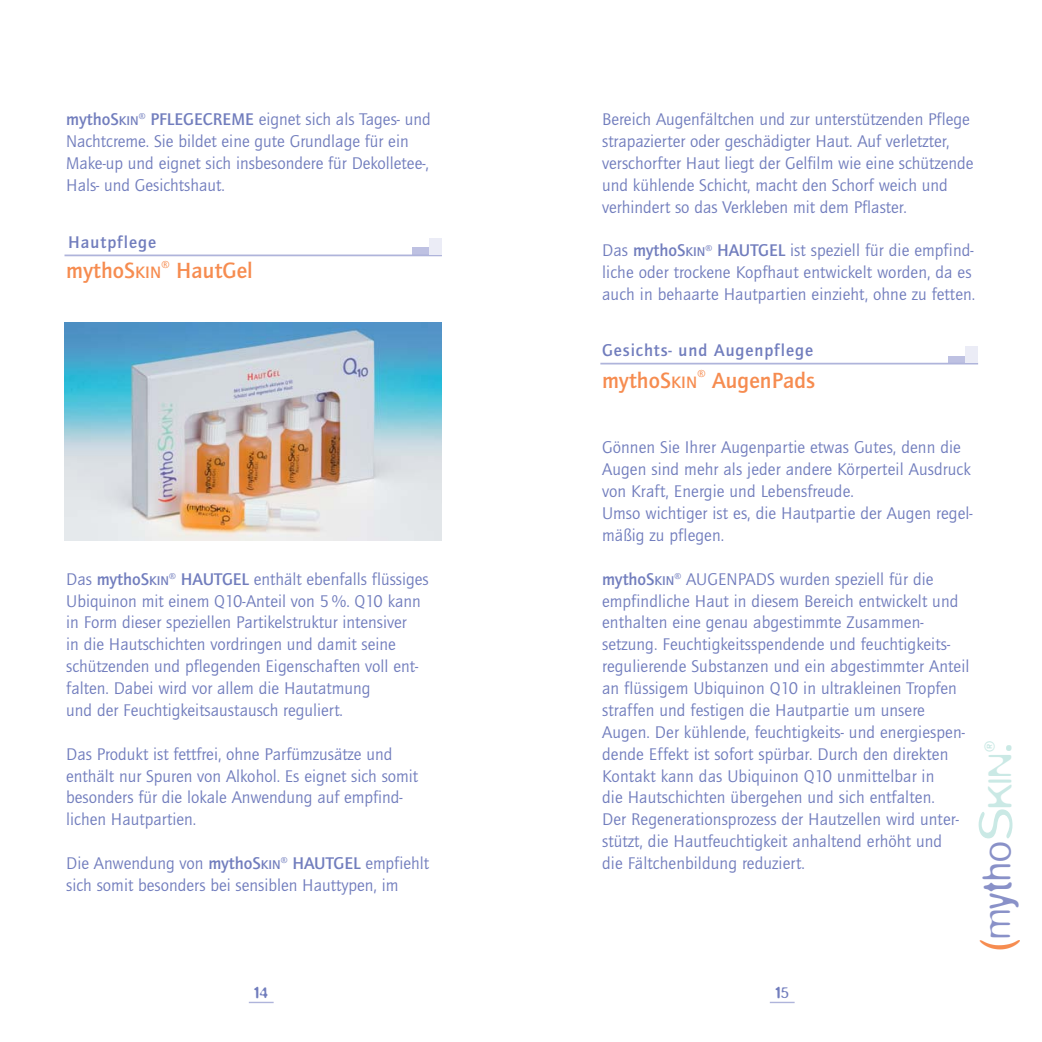
<style>
.page{position:relative;width:1042px;height:1042px;background:#fff}
.page>*{position:absolute;margin:0;border:0;box-sizing:border-box;transform-origin:0 0}
.t1{font:300 51.8px "Blur";color:#f68c50;scale:.85 1}
.t2{font:300 51.27px "Blur";color:#cae9e5;scale:1.11 1}
.t3{font:300 45.15px "Blur";letter-spacing:.015em;color:#8991c8;scale:.85 1}
.t4{font:700 22.75px "Quay Itc T";letter-spacing:.005em;color:#f68c50}
.t5{font:17.5px/21.9px "Quay Itc T";letter-spacing:.005em;color:#717dbd}
.t6{font:700 17.5px "Quay Itc T";letter-spacing:.055em;color:#717dbd}
.t7{font:300 17.5px "Blur";color:#717dbd}
.t8{font:500 14.35px "Blur";color:#cae9e5}
.t9{font:700 10.5px "Quay Itc T";color:#f68c50}
.s1{font-weight:700}
.s2{font-weight:700;font-size:13.12px}
.s3{font-size:17.15px}
.s4{font-size:51.27px;color:#cae9e5}
.s5{font-size:38.5px;color:#cae9e5}
</style>
<div class="page">
<svg style="left:770px;top:1002px;width:24px;height:1px"></svg>
<svg style="left:249px;top:1002px;width:25px;height:1px"></svg>
<img style="left:64px;top:322px;width:378px;height:219px">
<div style="left:412px;top:247px;width:30px;height:8px;background:#bec1e2"></div>
<hr style="left:64px;top:254px;width:378px;height:2px;background:#afb4db">
<div style="left:429px;top:238px;width:13px;height:17px;background:#ebecf6"></div>
<div style="left:948px;top:356px;width:30px;height:7px;background:#bec1e2"></div>
<hr style="left:600px;top:363px;width:378px;height:1px;background:#afb4db">
<div style="left:965px;top:346px;width:13px;height:17px;background:#ebecf6"></div>
<p class="t5" style="left:66px;top:110px;width:366px"><span class="s1">mythoS</span><span class="s2">KIN</span><sup>®</sup> <span class="s1">PFLEGECREME</span> eignet sich als Tages- und Nachtcreme. Sie bildet eine gute Grundlage für ein Make-up und eignet sich insbesondere für Dekolletee-, Hals- und Gesichtshaut.</p>
<p class="t6" style="left:68px;top:236px;width:89px">Hautpflege</p>
<h3 class="t4" style="left:66px;top:262px;width:97px">mythoS<span class="s3">KIN</span></h3>
<p class="t9" style="left:162px;top:260px;width:10px">®</p>
<h3 class="t4" style="left:176px;top:262px;width:78px">HautGel</h3>
<p class="t5" style="left:66px;top:569px;width:364px">Das <span class="s1">mythoS</span><span class="s2">KIN</span><sup>®</sup> <span class="s1">HAUTGEL</span> enthält ebenfalls flüssiges Ubiquinon mit einem Q10-Anteil von 5 %. Q10 kann in Form dieser speziellen Partikelstruktur intensiver<br>in die Hautschichten vordringen und damit seine schützenden und pflegenden Eigenschaften voll ent - falten. Dabei wird vor allem die Hautatmung<br>und der Feuchtigkeitsaustausch reguliert.</p>
<p class="t5" style="left:66px;top:744px;width:353px">Das Produkt ist fettfrei, ohne Parfümzusätze und enthält nur Spuren von Alkohol. Es eignet sich somit besonders für die lokale Anwendung auf empfind&shy;lichen Hautpartien.</p>
<p class="t5" style="left:66px;top:854px;width:364px">Die Anwendung von <span class="s1">mythoS</span><span class="s2">KIN</span><sup>®</sup> <span class="s1">HAUTGEL</span> empfiehlt sich somit besonders bei sensiblen Hauttypen, im</p>
<p class="t7" style="left:254px;top:987px;width:16px">14</p>
<p class="t5" style="left:602px;top:110px;width:373px">Bereich Augenfältchen und zur unterstützenden Pflege strapazierter oder geschädigter Haut. Auf verletzter, verschorfter Haut liegt der Gelfilm wie eine schützende und kühlende Schicht, macht den Schorf weich und verhindert so das Verkleben mit dem Pflaster.</p>
<p class="t5" style="left:602px;top:241px;width:375px">Das <span class="s1">mythoS</span><span class="s2">KIN</span><sup>®</sup> <span class="s1">HAUTGEL</span> ist speziell für die empfind&shy;liche oder trockene Kopfhaut entwickelt worden, da es auch in behaarte Hautpartien einzieht, ohne zu fetten.</p>
<p class="t6" style="left:602px;top:343px;width:212px">Gesichts- und Augenpflege</p>
<h3 class="t4" style="left:602px;top:371px;width:97px">mythoS<span class="s3">KIN</span></h3>
<p class="t9" style="left:697px;top:370px;width:10px">®</p>
<h3 class="t4" style="left:712px;top:371px;width:105px">AugenPads</h3>
<p class="t5" style="left:602px;top:438px;width:372px">Gönnen Sie Ihrer Augenpartie etwas Gutes, denn die Augen sind mehr als jeder andere Körperteil Ausdruck von Kraft, Energie und Lebensfreude.<br>Umso wichtiger ist es, die Hautpartie der Augen regel&shy;mäßig zu pflegen.</p>
<p class="t5" style="left:602px;top:569px;width:369px"><span class="s1">mythoS</span><span class="s2">KIN</span><sup>®</sup> AUGENPADS wurden speziell für die empfindliche Haut in diesem Bereich entwickelt und enthalten eine genau abgestimmte Zusammen - setzung. Feuchtigkeitsspendende und feuchtigkeits&shy;regulierende Substanzen und ein abgestimmter Anteil an flüssigem Ubiquinon Q10 in ultrakleinen Tropfen straffen und festigen die Hautpartie um unsere Augen. Der kühlende, feuchtigkeits- und energiespen&shy;dende Effekt ist sofort spürbar. Durch den direkten Kontakt kann das Ubiquinon Q10 unmittelbar in<br>die Hautschichten übergehen und sich entfalten.<br>Der Regenerations prozess der Hautzellen wird unter&shy;stützt, die Hautfeuchtigkeit anhaltend erhöht und<br>die Fältchenbildung reduziert.</p>
<p class="t8" style="left:985px;top:751px;width:13px;rotate:-90deg">®</p>
<h2 class="t2" style="left:979px;top:753px;width:11px;rotate:-90deg">.</h2>
<h3 class="t3" style="left:982px;top:939px;width:221px;rotate:-90deg">mytho<span class="s4">S</span><span class="s5">KIN</span></h3>
<h1 class="t1" style="left:982px;top:951px;width:17px;rotate:-90deg">(</h1>
<p class="t7" style="left:775px;top:987px;width:15px">15</p>
</div>
